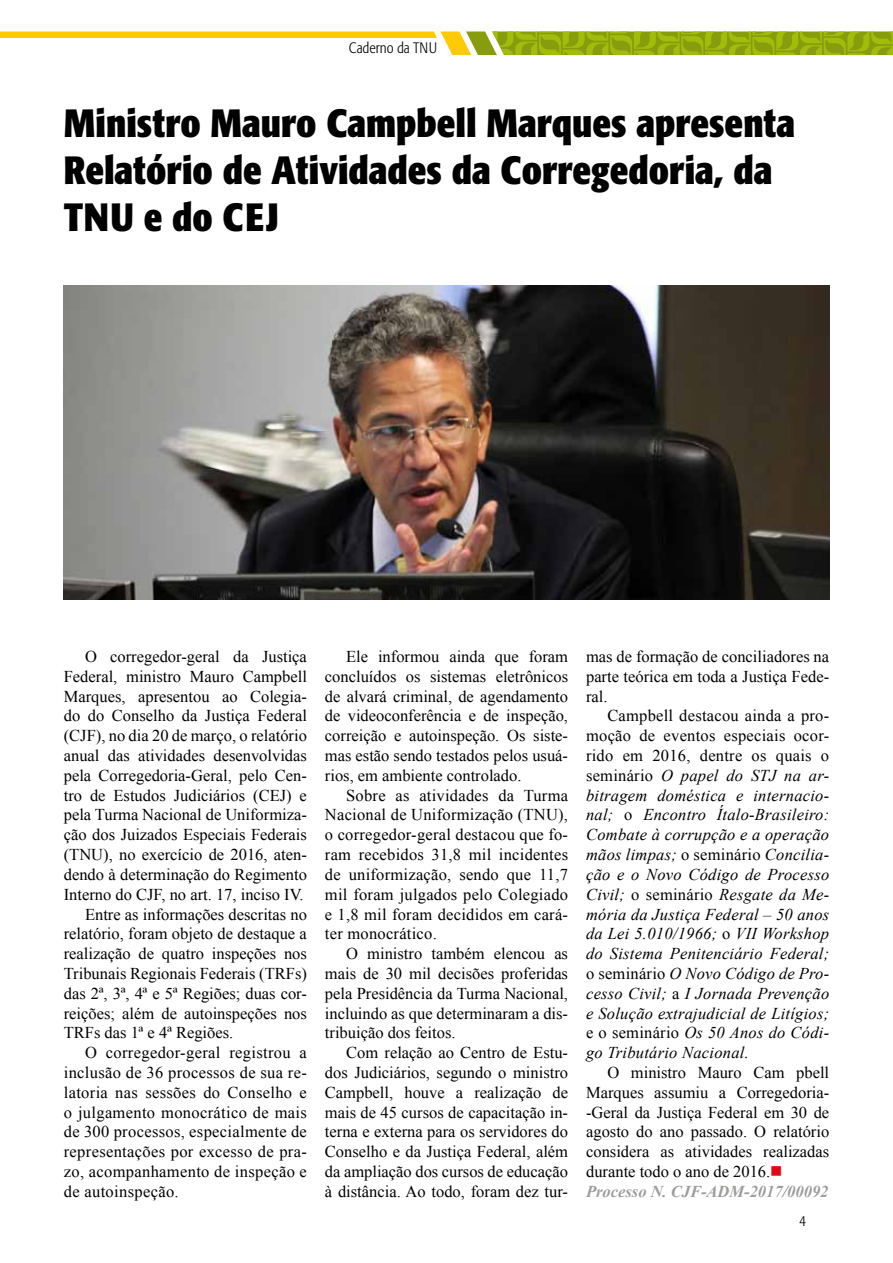
<style>
.page{position:relative;width:893px;height:1263px;background:#fff}
.page>*{position:absolute;margin:0;border:0;box-sizing:border-box;transform-origin:0 0}
.t1{font:700 condensed 39px/46.8px "Formata";color:#000}
.t2{font:16.5px/19.8px "Times New Roman";color:#000;text-align:justify}
.t3{font:italic 16.5px/19.8px "Times New Roman";letter-spacing:.015em;color:#000;text-align:justify}
.t4{font:16.5px "Times New Roman";letter-spacing:.02em;color:#000}
.t5{font:300 condensed 15px "Formata";color:#000}
.s1{font-style:normal}
.s2{color:#e30613}
.s3{font-weight:700;font-style:italic;color:#9d9d9c}
</style>
<div class="page">
<svg style="left:0;top:31px;width:893px;height:24px"></svg>
<img style="left:64px;top:286px;width:765px;height:314px">
<p class="t5" style="left:349px;top:39px;width:90px">Caderno da TNU</p>
<h1 class="t1" style="left:64px;top:100px;width:733px">Ministro Mauro Campbell Marques apresenta<br>Relatório de Atividades da Corregedoria, da<br>TNU e do CEJ</h1>
<p class="t2" style="left:85px;top:646px;width:223px">O corregedor-geral da Justiça</p>
<p class="t2" style="left:64px;top:666px;width:245px">Federal, ministro Mauro Campbell</p>
<p class="t2" style="left:64px;top:686px;width:245px">Marques, apresentou ao Colegia-</p>
<p class="t2" style="left:64px;top:706px;width:245px">do do Conselho da Justiça Federal</p>
<p class="t2" style="left:64px;top:726px;width:245px">(CJF), no dia 20 de março, o relatório</p>
<p class="t2" style="left:64px;top:745px;width:245px">anual das atividades desenvolvidas</p>
<p class="t2" style="left:64px;top:765px;width:245px">pela Corregedoria-Geral, pelo Cen-</p>
<p class="t2" style="left:64px;top:785px;width:245px">tro de Estudos Judiciários (CEJ) e</p>
<p class="t2" style="left:64px;top:805px;width:245px">pela Turma Nacional de Uniformiza-</p>
<p class="t2" style="left:64px;top:825px;width:245px">ção dos Juizados Especiais Federais</p>
<p class="t2" style="left:64px;top:844px;width:245px">(TNU), no exercício de 2016, aten-</p>
<p class="t2" style="left:64px;top:864px;width:245px">dendo à determinação do Regimento</p>
<p class="t2" style="left:64px;top:884px;width:241px">Interno do CJF, no art. 17, inciso IV.</p>
<p class="t2" style="left:85px;top:904px;width:223px">Entre as informações descritas no</p>
<p class="t2" style="left:64px;top:924px;width:245px">relatório, foram objeto de destaque a</p>
<p class="t2" style="left:64px;top:943px;width:245px">realização de quatro inspeções nos</p>
<p class="t2" style="left:64px;top:963px;width:245px">Tribunais Regionais Federais (TRFs)</p>
<p class="t2" style="left:64px;top:983px;width:245px">das 2ª, 3ª, 4ª e 5ª Regiões; duas cor-</p>
<p class="t2" style="left:64px;top:1003px;width:245px">reições; além de autoinspeções nos</p>
<p class="t2" style="left:64px;top:1023px;width:171px">TRFs das 1ª e 4ª Regiões.</p>
<p class="t4" style="left:85px;top:1041px;width:223px">O corregedor-geral registrou a</p>
<p class="t4" style="left:64px;top:1061px;width:245px">inclusão de 36 processos de sua re-</p>
<p class="t4" style="left:64px;top:1081px;width:245px">latoria nas sessões do Conselho e</p>
<p class="t4" style="left:64px;top:1101px;width:245px">o julgamento monocrático de mais</p>
<p class="t4" style="left:64px;top:1121px;width:245px">de 300 processos, especialmente de</p>
<p class="t4" style="left:64px;top:1140px;width:245px">representações por excesso de pra-</p>
<p class="t4" style="left:64px;top:1160px;width:245px">zo, acompanhamento de inspeção e</p>
<p class="t4" style="left:64px;top:1180px;width:116px">de autoinspeção.</p>
<p class="t2" style="left:325px;top:646px;width:245px;text-indent:21px">Ele informou ainda que foram concluídos os sistemas eletrônicos de alvará criminal, de agendamento de videoconferência e de inspeção, correição e autoinspeção. Os siste&shy;mas estão sendo testados pelos usuá&shy;rios, em ambiente controlado.</p>
<p class="t2" style="left:325px;top:785px;width:245px;text-indent:21px">Sobre as atividades da Turma Nacional de Uniformização (TNU), o corregedor-geral destacou que fo&shy;ram recebidos 31,8 mil incidentes de uniformização, sendo que 11,7 mil foram julgados pelo Colegiado e 1,8 mil foram decididos em cará&shy;ter monocrático.</p>
<p class="t2" style="left:325px;top:943px;width:245px;text-indent:21px">O ministro também elencou as mais de 30 mil decisões proferidas pela Presidência da Turma Nacional, incluindo as que determinaram a dis&shy;tribuição dos feitos.</p>
<p class="t2" style="left:325px;top:1042px;width:245px;text-indent:21px">Com relação ao Centro de Estu&shy;dos Judiciários, segundo o ministro Campbell, houve a realização de mais de 45 cursos de capacitação in&shy;terna e externa para os servidores do Conselho e da Justiça Federal, além da ampliação dos cursos de educação à distância. Ao todo, foram dez tur-</p>
<p class="t2" style="left:586px;top:646px;width:245px">mas de formação de conciliadores na parte teórica em toda a Justiça Fede&shy;ral.</p>
<p class="t3" style="left:586px;top:706px;width:245px;text-indent:21px"><span class="s1">Campbell destacou ainda a pro&shy;moção de eventos especiais ocor&shy;rido em 2016, dentre os quais o seminário</span> O papel do STJ na ar&shy;bitragem doméstica e internacio&shy;nal; <span class="s1">o</span> Encontro Ítalo-Brasileiro:<br>Combate à corrupção e a operação mãos limpas; <span class="s1">o seminário</span> Concilia&shy;ção e o Novo Código de Processo Civil; <span class="s1">o seminário</span> Resgate da Me&shy;mória da Justiça Federal – 50 anos da Lei 5.010/1966; <span class="s1">o</span> VII Workshop do Sistema Penitenciário Federal; <span class="s1">o seminário</span> O Novo Código de Pro&shy;cesso Civil; <span class="s1">a</span> I Jornada Prevenção e Solução extrajudicial de Litígios; <span class="s1">e o seminário</span> Os 50 Anos do Códi&shy;go Tributário Nacional.</p>
<p class="t2" style="left:586px;top:1062px;width:245px;text-align:left;text-indent:21px">O ministro Mauro Cam pbell<br>Marques assumiu a Corregedoria--Geral da Justiça Federal em 30 de agosto do ano passado. O relatório considera as atividades realizadas durante todo o ano de 2016.<span class="s2">■<br></span><span class="s3">Processo N. CJF-ADM-2017/00092</span></p>
<p class="t5" style="left:799px;top:1212px;width:8px">4</p>
</div>
